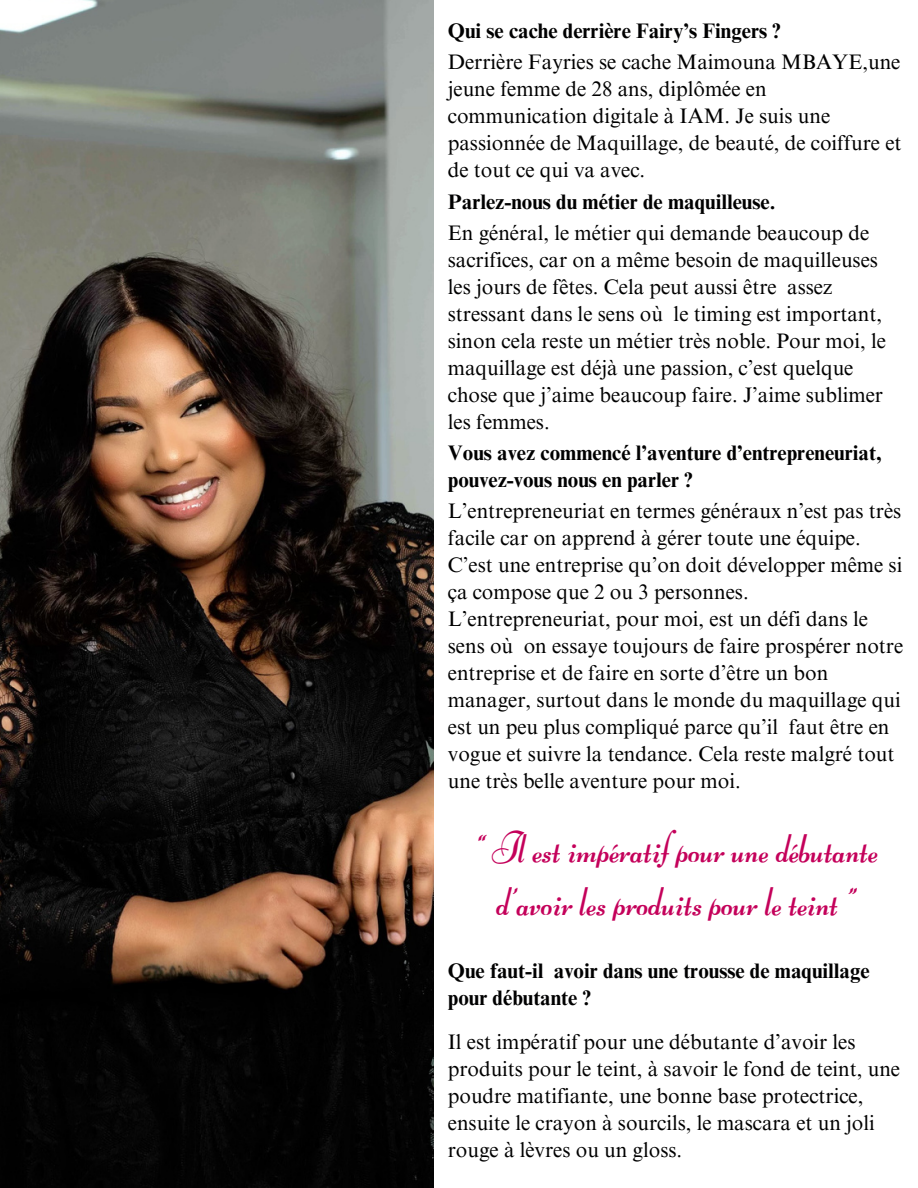
<style>
.page{position:relative;width:918px;height:1188px;background:#fff}
.page>*{position:absolute;margin:0;border:0;box-sizing:border-box;transform-origin:0 0}
.t1{font:40.5px/52.8px "Lucien Schoenschriftv CAT";color:#c4015a;text-align:center}
.t2{font:21px/27px "Times NRMT Pro";color:#000001}
.t3{font:700 21px/27px "Times NRMT Pro";color:#000001}
</style>
<div class="page">
<img style="left:0;top:0;width:434px;height:1188px">
<p class="t3" style="left:448px;top:20px;width:334px">Qui se cache derrière Fairy’s Fingers ?</p>
<p class="t2" style="left:448px;top:51px;width:455px">Derrière Fayries se cache Maimouna MBAYE,une jeune femme de 28 ans, diplômée en communication digitale à IAM. Je suis une passionnée de Maquillage, de beauté, de coiffure et de tout ce qui va avec.</p>
<p class="t3" style="left:448px;top:191px;width:329px">Parlez-nous du métier de maquilleuse.</p>
<p class="t2" style="left:448px;top:222px;width:432px">En général, le métier qui demande beaucoup de sacrifices, car on a même besoin de maquilleuses</p>
<p class="t2" style="left:448px;top:276px;width:440px">les jours de fêtes. Cela peut aussi être assez stressant dans le sens où le timing est important, sinon cela reste un métier très noble. Pour moi, le maquillage est déjà une passion, c’est quelque chose que j’aime beaucoup faire. J’aime sublimer les femmes.</p>
<p class="t3" style="left:448px;top:442px;width:435px">Vous avez commencé l’aventure d’entrepreneuriat, pouvez-vous nous en parler ?</p>
<p class="t2" style="left:448px;top:500px;width:457px">L’entrepreneuriat en termes généraux n’est pas très facile car on apprend à gérer toute une équipe.<br>C’est une entreprise qu’on doit développer même si ça compose que 2 ou 3 personnes.<br>L’entrepreneuriat, pour moi, est un défi dans le sens où on essaye toujours de faire prospérer notre entreprise et de faire en sorte d’être un bon manager, surtout dans le monde du maquillage qui est un peu plus compliqué parce qu’il faut être en vogue et suivre la tendance. Cela reste malgré tout une très belle aventure pour moi.</p>
<p class="t1" style="left:474px;top:826px;width:406px">“ Il est impératif pour une débutante d’avoir les produits pour le teint ”</p>
<p class="t3" style="left:448px;top:960px;width:423px">Que faut-il avoir dans une trousse de maquillage pour débutante ?</p>
<p class="t2" style="left:448px;top:1031px;width:454px">Il est impératif pour une débutante d’avoir les produits pour le teint, à savoir le fond de teint, une poudre matifiante, une bonne base protectrice, ensuite le crayon à sourcils, le mascara et un joli rouge à lèvres ou un gloss.</p>
</div>
